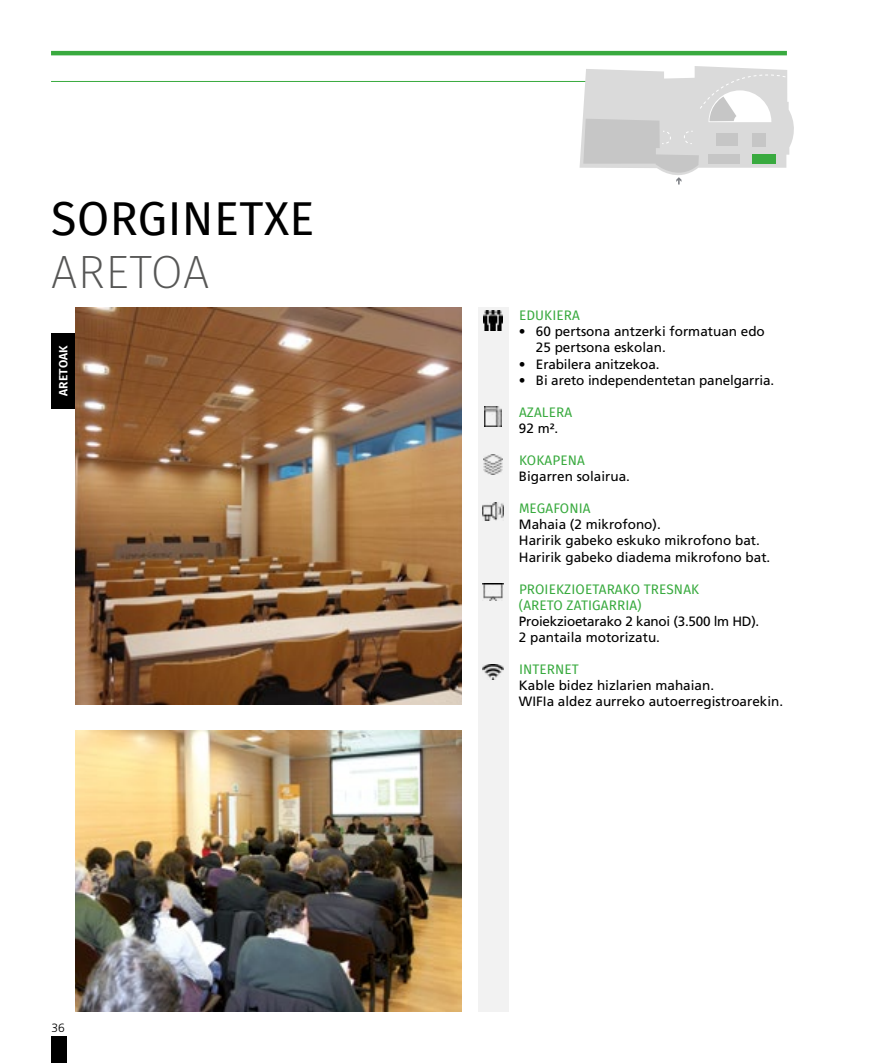
<style>
.page{position:relative;width:872px;height:1063px;background:#fff}
.page>*{position:absolute;margin:0;border:0;box-sizing:border-box;transform-origin:0 0}
.Sala{font:46.5px "Fira Sans";letter-spacing:.01em;color:#000}
.SubSala{font:200 46.5px "Fira Sans";letter-spacing:.01em;color:#575756}
.tabla_texto_lista_si{font:13.5px/16.2px "Frutiger LT Std";color:#000}
.caracteristicas{font:13.5px/16.2px "Fira Sans";letter-spacing:.01em;color:#39aa3f}
.tabla_texto_lista_si-2{font:13.5px "Frutiger LT Std";letter-spacing:-.02em;color:#000}
.tabla_texto{font:13.5px "Frutiger LT Std";color:#000}
.clase_sala{font:600 12px "Fira Sans";letter-spacing:.005em;color:#fff}
.t1{font:300 12px "Frutiger LT Std";color:#000}
</style>
<div class="page">
<hr style="left:51px;top:81px;width:736px;height:1px;background:#39aa3f">
<hr style="left:51px;top:51px;width:736px;height:4px;background:#39aa3f">
<div style="left:51px;top:1036px;width:16px;height:27px;background:#000"></div>
<img style="left:75px;top:730px;width:387px;height:282px">
<svg style="left:579px;top:66px;width:215px;height:119px"></svg>
<div style="left:51px;top:333px;width:24px;height:75px;background:#000"></div>
<img style="left:75px;top:307px;width:387px;height:397px">
<div style="left:478px;top:307px;width:30px;height:705px;background:#f2f2f2"></div>
<img style="left:485px;top:406px;width:16px;height:20px">
<img style="left:484px;top:454px;width:18px;height:21px">
<img style="left:482px;top:503px;width:22px;height:17px">
<img style="left:482px;top:664px;width:22px;height:16px">
<img style="left:482px;top:584px;width:22px;height:17px">
<img style="left:483px;top:311px;width:20px;height:19px">
<p class="Sala" style="left:51px;top:184px;width:265px">SORGINETXE</p>
<p class="SubSala" style="left:51px;top:239px;width:159px">ARETOA</p>
<p class="clase_sala" style="left:54px;top:396px;width:52px;rotate:-90deg">ARETOAK</p>
<p class="t1" style="left:51px;top:1021px;width:15px">36</p>
<p class="caracteristicas" style="left:519px;top:307px;width:62px">EDUKIERA</p>
<p class="tabla_texto_lista_si" style="left:536px;top:323px;width:230px;text-indent:-17px">• 60 pertsona antzerki formatuan edo<br>25 pertsona eskolan.</p>
<p class="tabla_texto_lista_si" style="left:519px;top:356px;width:142px">• Erabilera anitzekoa.</p>
<p class="tabla_texto_lista_si" style="left:519px;top:372px;width:257px">• Bi areto independentetan panelgarria.</p>
<p class="caracteristicas" style="left:519px;top:404px;width:55px">AZALERA</p>
<p class="tabla_texto" style="left:519px;top:420px;width:41px">92 m2.</p>
<p class="caracteristicas" style="left:519px;top:452px;width:67px">KOKAPENA</p>
<p class="tabla_texto" style="left:519px;top:468px;width:113px">Bigarren solairua.</p>
<p class="caracteristicas" style="left:519px;top:500px;width:73px">MEGAFONIA</p>
<p class="tabla_texto_lista_si" style="left:519px;top:516px;width:143px">Mahaia (2 mikrofono).</p>
<p class="tabla_texto_lista_si" style="left:519px;top:533px;width:242px">Haririk gabeko eskuko mikrofono bat.</p>
<p class="tabla_texto_lista_si" style="left:519px;top:549px;width:253px">Haririk gabeko diadema mikrofono bat.</p>
<p class="caracteristicas" style="left:519px;top:580px;width:182px">PROIEKZIOETARAKO TRESNAK (ARETO ZATIGARRIA)</p>
<p class="tabla_texto_lista_si-2" style="left:519px;top:613px;width:242px">Proiekzioetarako 2 kanoi (3.500 lm HD).</p>
<p class="tabla_texto_lista_si" style="left:519px;top:629px;width:143px">2 pantaila motorizatu.</p>
<p class="caracteristicas" style="left:519px;top:661px;width:61px">INTERNET</p>
<p class="tabla_texto_lista_si" style="left:519px;top:678px;width:197px">Kable bidez hizlarien mahaian.</p>
<p class="tabla_texto_lista_si" style="left:519px;top:694px;width:266px">WIFIa aldez aurreko autoerregistroarekin.</p>
</div>
